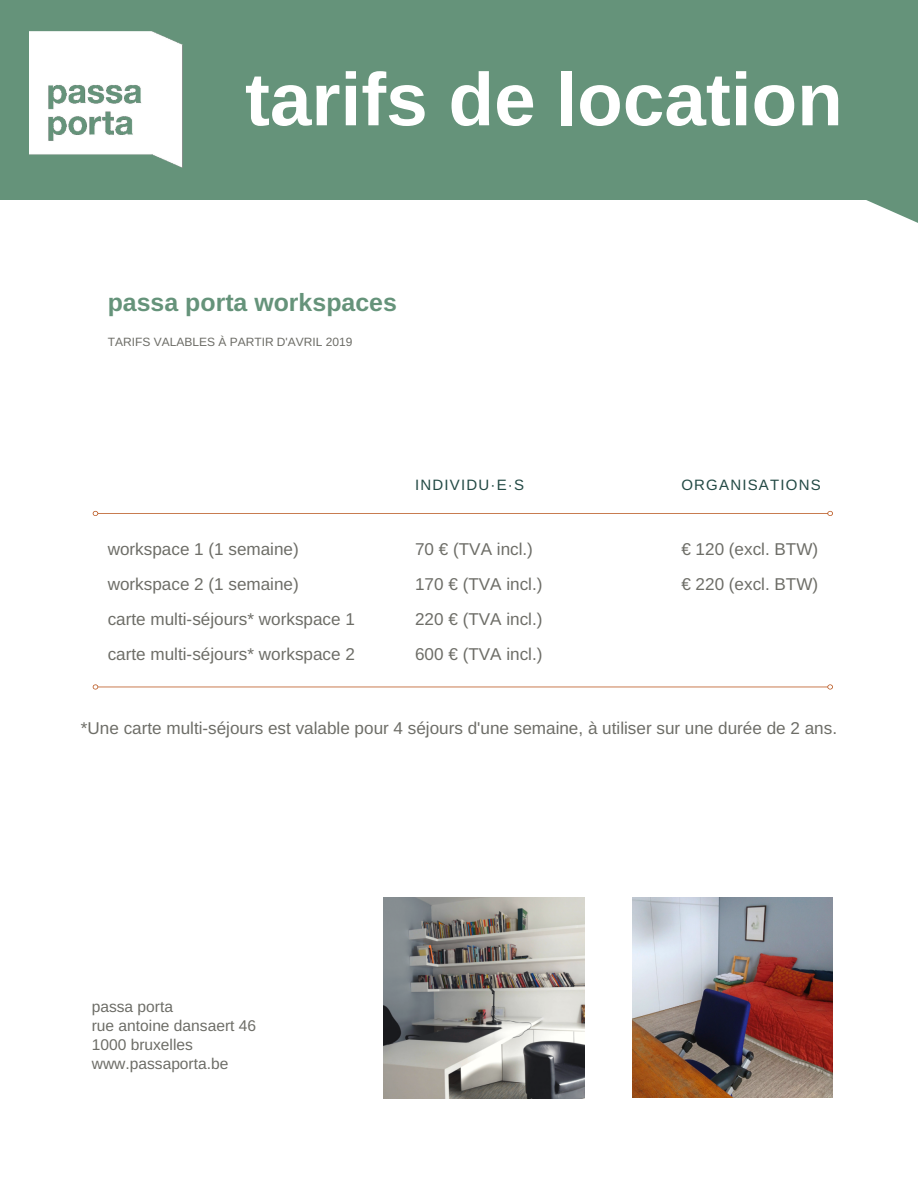
<style>
.page{position:relative;width:918px;height:1188px;background:#fff}
.page>*{position:absolute;margin:0;border:0;box-sizing:border-box;transform-origin:0 0}
.t1{font:700 74.7px "Arimo";color:#fff}
.t2{font:700 24.9px "Arimo";color:#65937a}
.t3{font:17.1px/34.8px "Arimo";color:#6d6d67}
.t4{font:15.6px/19.2px "Arimo";color:#6d6d67}
.t5{font:15px "Arimo";letter-spacing:.08em;color:#234a45}
.t6{font:12px "Arimo";color:#6d6d67}
</style>
<div class="page">
<div style="left:0;top:0;width:918px;height:199px;background:#65937a"></div>
<svg style="left:93px;top:511px;width:740px;height:5px"></svg>
<svg style="left:93px;top:684px;width:740px;height:6px"></svg>
<svg style="left:755px;top:199px;width:163px;height:24px"></svg>
<img style="left:30px;top:31px;width:153px;height:136px">
<img style="left:632px;top:897px;width:200px;height:200px">
<img style="left:383px;top:897px;width:202px;height:202px">
<h1 class="t1" style="left:245px;top:58px;width:599px">tarifs de location</h1>
<h2 class="t2" style="left:108px;top:288px;width:291px">passa porta workspaces</h2>
<p class="t6" style="left:108px;top:335px;width:246px">TARIFS VALABLES À PARTIR D'AVRIL 2019</p>
<p class="t5" style="left:415px;top:476px;width:110px">INDIVIDU·E·S</p>
<p class="t5" style="left:681px;top:476px;width:141px">ORGANISATIONS</p>
<p class="t3" style="left:108px;top:532px;width:249px">workspace 1 (1 semaine) workspace 2 (1 semaine)<br>carte multi-séjours* workspace 1 carte multi-séjours* workspace 2</p>
<p class="t3" style="left:415px;top:532px;width:129px">70 € (TVA incl.)<br>170 € (TVA incl.)<br>220 € (TVA incl.)<br>600 € (TVA incl.)</p>
<p class="t3" style="left:681px;top:532px;width:138px">€ 120 (excl. BTW) € 220 (excl. BTW)</p>
<p class="t3" style="left:81px;top:710px;width:758px">*Une carte multi-séjours est valable pour 4 séjours d'une semaine, à utiliser sur une durée de 2 ans.</p>
<p class="t4" style="left:92px;top:997px;width:166px">passa porta<br>rue antoine dansaert 46<br>1000 bruxelles www.passaporta.be</p>
</div>
